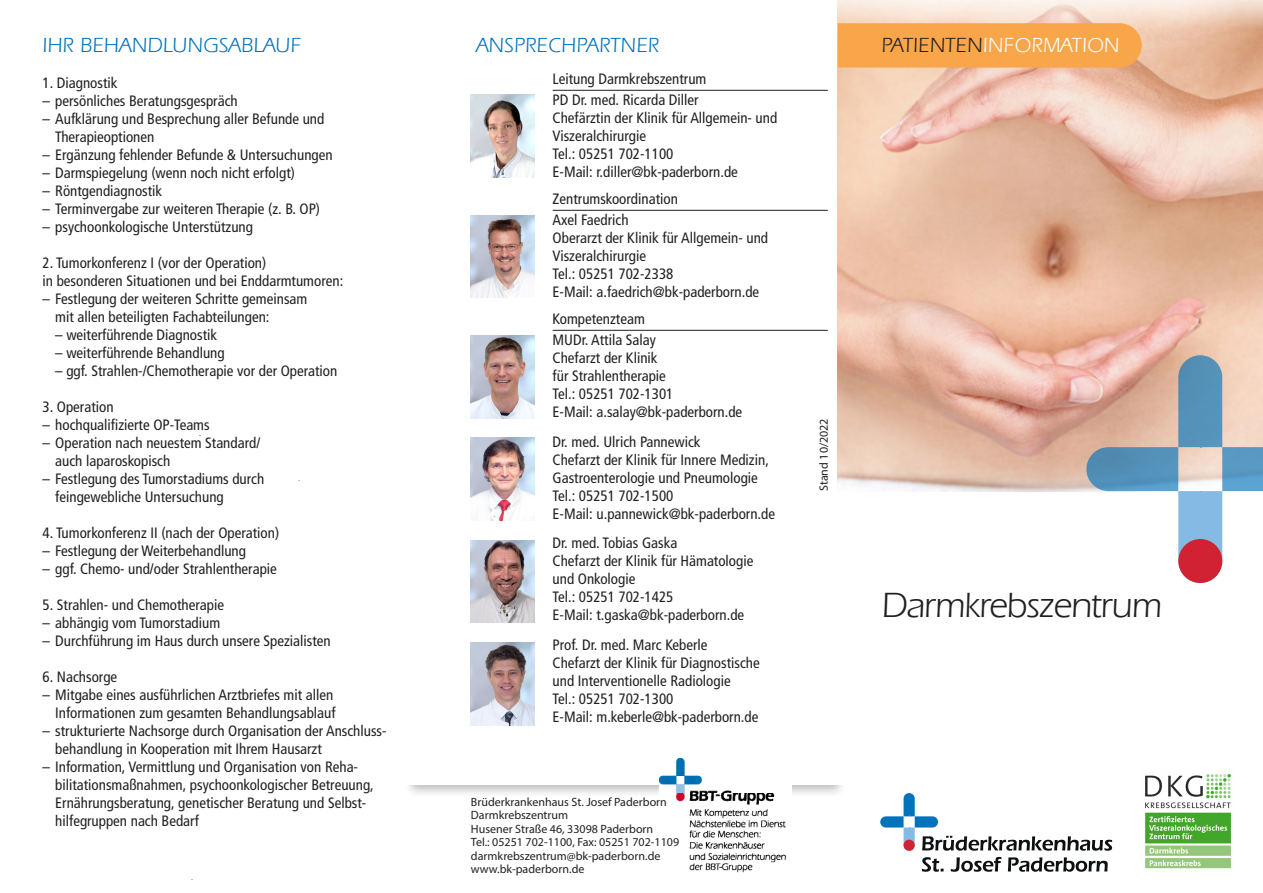
<style>
.page{position:relative;width:1263px;height:893px;background:#fff}
.page>*{position:absolute;margin:0;border:0;box-sizing:border-box;transform-origin:0 0}
.Headline{font:36px "ITC Eras LT";letter-spacing:-.025em;color:#231f20}
.Seitenüberschrift{font:21px "ITC Eras LT";letter-spacing:.015em;color:#0073bc}
.Seitenüberschrift-2{font:21px "ITC Eras LT";letter-spacing:.015em;color:#fff}
.Fließtext{font:condensed 15px/18px "Frutiger LT";color:#231f20}
.Fließtext-2{font:12px "Myriad Pro";color:#231f20}
.s1{color:#231f20}
</style>
<div class="page">
<img style="left:838px;top:0;width:425px;height:491px">
<svg style="left:1086px;top:355px;width:177px;height:228px"></svg>
<div style="left:1178px;top:539px;width:44px;height:44px;background:#d12233;border-radius:50%"></div>
<img style="left:659px;top:759px;width:128px;height:114px">
<hr style="left:553px;top:90px;width:275px;height:1px;background:#231f20">
<hr style="left:553px;top:210px;width:275px;height:1px;background:#231f20">
<hr style="left:553px;top:330px;width:275px;height:1px;background:#231f20">
<div style="left:838px;top:23px;width:304px;height:45px;background:#f9a64a"></div>
<img style="left:471px;top:95px;width:64px;height:82px">
<img style="left:471px;top:215px;width:64px;height:83px">
<img style="left:471px;top:336px;width:64px;height:82px">
<img style="left:471px;top:438px;width:64px;height:82px">
<img style="left:471px;top:540px;width:64px;height:83px">
<img style="left:471px;top:642px;width:64px;height:83px">
<svg style="left:922px;top:857px;width:22px;height:15px"></svg>
<svg style="left:951px;top:857px;width:50px;height:15px"></svg>
<svg style="left:1008px;top:857px;width:100px;height:15px"></svg>
<svg style="left:880px;top:793px;width:232px;height:58px"></svg>
<div style="left:903px;top:840px;width:12px;height:11px;background:#d12233;border-radius:50%"></div>
<img style="left:1145px;top:774px;width:86px;height:95px">
<p class="Seitenüberschrift" style="left:43px;top:33px;width:260px">IHR BEHANDLUNGSABLAUF</p>
<p class="Seitenüberschrift" style="left:476px;top:33px;width:184px">ANSPRECHPARTNER</p>
<p class="Seitenüberschrift-2" style="left:881px;top:33px;width:239px"><span class="s1">PATIENTEN</span>INFORMATION</p>
<p class="Fließtext" style="left:43px;top:73px;width:76px">1. Diagnostik</p>
<p class="Fließtext" style="left:43px;top:91px;width:197px">– persönliches Beratungsgespräch</p>
<p class="Fließtext" style="left:55px;top:109px;width:271px;text-indent:-13px">– Aufklärung und Besprechung aller Befunde und<br>Therapieoptionen</p>
<p class="Fließtext" style="left:43px;top:145px;width:292px">– Ergänzung fehlender Befunde &amp; Untersuchungen</p>
<p class="Fließtext" style="left:43px;top:163px;width:254px">– Darmspiegelung (wenn noch nicht erfolgt)</p>
<p class="Fließtext" style="left:43px;top:181px;width:121px">– Röntgendiagnostik</p>
<p class="Fließtext" style="left:43px;top:199px;width:279px">– Terminvergabe zur weiteren Therapie (z. B. OP)</p>
<p class="Fließtext" style="left:43px;top:217px;width:212px">– psychoonkologische Unterstützung</p>
<p class="Fließtext" style="left:43px;top:253px;width:225px">2. Tumorkonferenz I (vor der Operation)</p>
<p class="Fließtext" style="left:43px;top:271px;width:302px">in besonderen Situationen und bei Enddarmtumoren:</p>
<p class="Fließtext" style="left:55px;top:289px;width:254px;text-indent:-13px">– Festlegung der weiteren Schritte gemeinsam mit allen beteiligten Fachabteilungen:</p>
<p class="Fließtext" style="left:55px;top:325px;width:163px">– weiterführende Diagnostik</p>
<p class="Fließtext" style="left:55px;top:343px;width:171px">– weiterführende Behandlung</p>
<p class="Fließtext" style="left:55px;top:361px;width:284px">– ggf. Strahlen-/Chemotherapie vor der Operation</p>
<p class="Fließtext" style="left:43px;top:397px;width:73px">3. Operation</p>
<p class="Fließtext" style="left:43px;top:415px;width:169px">– hochqualifizierte OP-Teams</p>
<p class="Fließtext" style="left:55px;top:433px;width:206px;text-indent:-13px">– Operation nach neuestem Standard/ auch laparoskopisch</p>
<p class="Fließtext" style="left:55px;top:469px;width:211px;text-indent:-13px">– Festlegung des Tumorstadiums durch feingewebliche Untersuchung</p>
<p class="Fließtext" style="left:43px;top:523px;width:238px">4. Tumorkonferenz II (nach der Operation)</p>
<p class="Fließtext" style="left:43px;top:541px;width:205px">– Festlegung der Weiterbehandlung</p>
<p class="Fließtext" style="left:43px;top:559px;width:236px">– ggf. Chemo- und/oder Strahlentherapie</p>
<p class="Fließtext" style="left:43px;top:595px;width:183px">5. Strahlen- und Chemotherapie</p>
<p class="Fließtext" style="left:43px;top:613px;width:179px">– abhängig vom Tumorstadium</p>
<p class="Fließtext" style="left:43px;top:631px;width:290px">– Durchführung im Haus durch unsere Spezialisten</p>
<p class="Fließtext" style="left:43px;top:667px;width:76px">6. Nachsorge</p>
<p class="Fließtext" style="left:43px;top:685px;width:295px;text-align:right">– Mitgabe eines ausführlichen Arztbriefes mit allen<br>Informationen zum gesamten Behandlungsablauf</p>
<p class="Fließtext" style="left:55px;top:721px;width:332px;text-indent:-13px">– strukturierte Nachsorge durch Organisation der Anschluss&shy;behandlung in Kooperation mit Ihrem Hausarzt</p>
<p class="Fließtext" style="left:55px;top:757px;width:320px;text-indent:-13px">– Information, Vermittlung und Organisation von Reha&shy;bilitationsmaßnahmen, psychoonkologischer Betreuung, Ernährungsberatung, genetischer Beratung und Selbst&shy;hilfegruppen nach Bedarf</p>
<p class="Fließtext" style="left:553px;top:69px;width:155px">Leitung Darmkrebszentrum</p>
<p class="Fließtext" style="left:553px;top:90px;width:148px">PD Dr. med. Ricarda Diller</p>
<p class="Fließtext" style="left:553px;top:108px;width:226px">Chefärztin der Klinik für Allgemein- und</p>
<p class="Fließtext" style="left:553px;top:126px;width:95px">Viszeralchirurgie</p>
<p class="Fließtext" style="left:553px;top:144px;width:122px">Tel.: 05251 702-1100</p>
<p class="Fließtext" style="left:553px;top:162px;width:187px">E-Mail: r.diller@bk-paderborn.de</p>
<p class="Fließtext" style="left:553px;top:189px;width:127px">Zentrumskoordination</p>
<p class="Fließtext" style="left:553px;top:210px;width:77px">Axel Faedrich</p>
<p class="Fließtext" style="left:553px;top:228px;width:217px">Oberarzt der Klinik für Allgemein- und</p>
<p class="Fließtext" style="left:553px;top:246px;width:95px">Viszeralchirurgie</p>
<p class="Fließtext" style="left:553px;top:264px;width:122px">Tel.: 05251 702-2338</p>
<p class="Fließtext" style="left:553px;top:282px;width:208px">E-Mail: a.faedrich@bk-paderborn.de</p>
<p class="Fließtext" style="left:553px;top:309px;width:94px">Kompetenzteam</p>
<p class="Fließtext" style="left:553px;top:330px;width:105px">MUDr. Attila Salay</p>
<p class="Fließtext" style="left:553px;top:348px;width:106px">Chefarzt der Klinik</p>
<p class="Fließtext" style="left:553px;top:366px;width:115px">für Strahlentherapie</p>
<p class="Fließtext" style="left:553px;top:384px;width:122px">Tel.: 05251 702-1301</p>
<p class="Fließtext" style="left:553px;top:402px;width:191px">E-Mail: a.salay@bk-paderborn.de</p>
<p class="Fließtext" style="left:553px;top:432px;width:149px">Dr. med. Ulrich Pannewick</p>
<p class="Fließtext" style="left:553px;top:450px;width:218px">Chefarzt der Klinik für Innere Medizin,<br>Gastroenterologie und Pneumologie</p>
<p class="Fließtext" style="left:553px;top:486px;width:122px">Tel.: 05251 702-1500</p>
<p class="Fließtext" style="left:553px;top:504px;width:224px">E-Mail: u.pannewick@bk-paderborn.de</p>
<p class="Fließtext" style="left:553px;top:534px;width:126px">Dr. med. Tobias Gaska</p>
<p class="Fließtext" style="left:553px;top:552px;width:202px">Chefarzt der Klinik für Hämatologie</p>
<p class="Fließtext" style="left:553px;top:570px;width:84px">und Onkologie</p>
<p class="Fließtext" style="left:553px;top:588px;width:122px">Tel.: 05251 702-1425</p>
<p class="Fließtext" style="left:553px;top:606px;width:193px">E-Mail: t.gaska@bk-paderborn.de</p>
<p class="Fließtext" style="left:553px;top:635px;width:156px">Prof. Dr. med. Marc Keberle</p>
<p class="Fließtext" style="left:553px;top:653px;width:209px">Chefarzt der Klinik für Diagnostische</p>
<p class="Fließtext" style="left:553px;top:671px;width:180px">und Interventionelle Radiologie</p>
<p class="Fließtext" style="left:553px;top:689px;width:122px">Tel.: 05251 702-1300</p>
<p class="Fließtext" style="left:553px;top:707px;width:207px">E-Mail: m.keberle@bk-paderborn.de</p>
<p class="Fließtext-2" style="left:816px;top:491px;width:74px;rotate:-90deg">Stand 10/2022</p>
<p class="Headline" style="left:881px;top:585px;width:282px">Darmkrebszentrum</p>
<p class="Fließtext-2" style="left:471px;top:794px;width:197px">Brüderkrankenhaus St. Josef Paderborn</p>
<p class="Fließtext-2" style="left:471px;top:808px;width:99px">Darmkrebszentrum</p>
<p class="Fließtext-2" style="left:471px;top:821px;width:184px">Husener Straße 46, 33098 Paderborn</p>
<p class="Fließtext-2" style="left:471px;top:835px;width:210px">Tel.: 05251 702-1100, Fax: 05251 702-1109</p>
<p class="Fließtext-2" style="left:471px;top:848px;width:191px">darmkrebszentrum@bk-paderborn.de</p>
<p class="Fließtext-2" style="left:471px;top:862px;width:115px">www.bk-paderborn.de</p>
</div>
